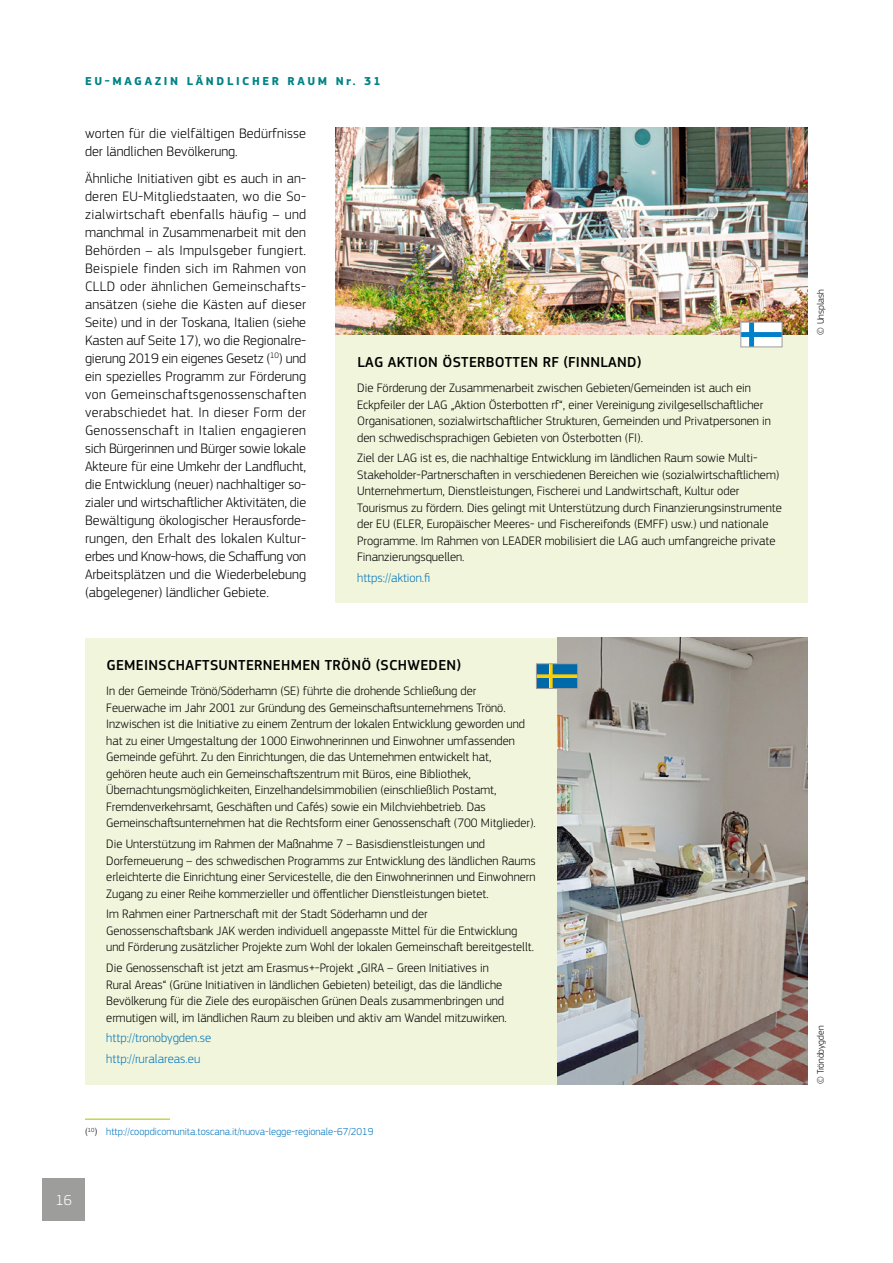
<style>
.page{position:relative;width:893px;height:1263px;background:#fff}
.page>*{position:absolute;margin:0;border:0;box-sizing:border-box;transform-origin:0 0}
.Box_-_Titre{font:500 15px "EC Square Sans Pro";letter-spacing:.02em;color:#000}
.t1{font:300 15px "EC Square Sans Pro";color:#fff}
._0_Body{font:300 14.25px/18px "EC Square Sans Pro";color:#000;text-align:justify}
._0_Body_Leterine{font:300 14.25px/18px "EC Square Sans Pro";letter-spacing:.01em;color:#000}
.Box_-_Body_noir{font:300 12.75px/16.5px "EC Square Sans Pro";color:#000}
.Box_-_Body_noir-2{font:300 12.75px "EC Square Sans Pro";color:#0075bf}
.t2{font:700 12px "EC Square Sans Pro";letter-spacing:.22em;color:#008387}
._9_Footnotes_auto{font:300 10.5px "EC Square Sans Pro";color:#0075bf}
._8___photo{font:300 9.75px "EC Square Sans Pro";color:#000}
.s1{color:#000}
</style>
<div class="page">
<hr style="left:85px;top:1118px;width:85px;height:2px;background:#afca0b">
<div style="left:85px;top:638px;width:472px;height:446px;background:#f1f5db"></div>
<img style="left:557px;top:638px;width:251px;height:446px">
<svg style="left:538px;top:665px;width:38px;height:22px"></svg>
<div style="left:536px;top:663px;width:42px;height:26px;border:1px solid #9d9d9c"></div>
<div style="left:336px;top:334px;width:472px;height:269px;background:#f1f5db"></div>
<img style="left:336px;top:128px;width:472px;height:206px">
<svg style="left:742px;top:324px;width:38px;height:21px"></svg>
<div style="left:740px;top:322px;width:42px;height:25px;border:1px solid #9d9d9c"></div>
<div style="left:43px;top:1178px;width:42px;height:42px;background:#9d9d9c"></div>
<p class="t2" style="left:85px;top:74px;width:297px">EU-MAGAZIN LÄNDLICHER RAUM Nr. 31</p>
<p class="_0_Body_Leterine" style="left:85px;top:124px;width:223px">worten für die vielfältigen Bedürfnisse der ländlichen Bevölkerung.</p>
<p class="_0_Body" style="left:85px;top:169px;width:223px">Ähnliche Initiativen gibt es auch in an&shy;deren EU-Mitgliedstaaten, wo die So&shy;zialwirtschaft ebenfalls häufig – und manchmal in Zusammenarbeit mit den Behörden – als Impulsgeber fungiert.<br>Beispiele finden sich im Rahmen von CLLD oder ähnlichen Gemeinschafts&shy;ansätzen (siehe die Kästen auf dieser Seite) und in der Toskana, Italien (siehe Kasten auf Seite 17), wo die Regionalre&shy;gierung 2019 ein eigenes Gesetz (<sup>10</sup>) und ein spezielles Programm zur Förderung von Gemeinschaftsgenossenschaften verabschiedet hat. In dieser Form der Genossenschaft in Italien engagieren sich Bürgerinnen und Bürger sowie lokale Akteure für eine Umkehr der Landflucht, die Entwicklung (neuer) nachhaltiger so&shy;zialer und wirtschaftlicher Aktivitäten, die Bewältigung ökologischer Herausforde&shy;rungen, den Erhalt des lokalen Kultur&shy;erbes und Know-hows, die Schaffung von Arbeitsplätzen und die Wiederbelebung (abgelegener) ländlicher Gebiete.</p>
<p class="Box_-_Titre" style="left:357px;top:353px;width:286px">LAG AKTION ÖSTERBOTTEN RF (FINNLAND)</p>
<p class="Box_-_Body_noir" style="left:357px;top:379px;width:415px">Die Förderung der Zusammenarbeit zwischen Gebieten/Gemeinden ist auch ein Eckpfeiler der LAG „Aktion Österbotten rf“, einer Vereinigung zivilgesellschaftlicher Organisationen, sozialwirtschaftlicher Strukturen, Gemeinden und Privatpersonen in den schwedischsprachigen Gebieten von Österbotten (FI).</p>
<p class="Box_-_Body_noir" style="left:357px;top:450px;width:426px">Ziel der LAG ist es, die nachhaltige Entwicklung im ländlichen Raum sowie Multi-Stakeholder-Partnerschaften in verschiedenen Bereichen wie (sozialwirtschaftlichem)<br>Unternehmertum, Dienstleistungen, Fischerei und Landwirtschaft, Kultur oder Tourismus zu fördern. Dies gelingt mit Unterstützung durch Finanzierungsinstrumente der EU (ELER, Europäischer Meeres- und Fischereifonds (EMFF) usw.) und nationale Programme. Im Rahmen von LEADER mobilisiert die LAG auch umfangreiche private Finanzierungsquellen.</p>
<p class="Box_-_Body_noir-2" style="left:357px;top:570px;width:75px">https://aktion.fi</p>
<p class="Box_-_Titre" style="left:106px;top:657px;width:356px">GEMEINSCHAFTSUNTERNEHMEN TRÖNÖ (SCHWEDEN)</p>
<p class="Box_-_Body_noir" style="left:106px;top:683px;width:431px">In der Gemeinde Trönö/Söderhamn (SE) führte die drohende Schließung der Feuerwache im Jahr 2001 zur Gründung des Gemeinschaftsunternehmens Trönö.<br>Inzwischen ist die Initiative zu einem Zentrum der lokalen Entwicklung geworden und hat zu einer Umgestaltung der 1000 Einwohnerinnen und Einwohner umfassenden Gemeinde geführt. Zu den Einrichtungen, die das Unternehmen entwickelt hat,<br>gehören heute auch ein Gemeinschaftszentrum mit Büros, eine Bibliothek, Übernachtungsmöglichkeiten, Einzelhandelsimmobilien (einschließlich Postamt, Fremdenverkehrsamt, Geschäften und Cafés) sowie ein Milchviehbetrieb. Das Gemeinschaftsunternehmen hat die Rechtsform einer Genossenschaft (700 Mitglieder).</p>
<p class="Box_-_Body_noir" style="left:106px;top:836px;width:431px">Die Unterstützung im Rahmen der Maßnahme 7 – Basisdienstleistungen und Dorferneuerung – des schwedischen Programms zur Entwicklung des ländlichen Raums erleichterte die Einrichtung einer Servicestelle, die den Einwohnerinnen und Einwohnern Zugang zu einer Reihe kommerzieller und öffentlicher Dienstleistungen bietet.</p>
<p class="Box_-_Body_noir" style="left:106px;top:906px;width:429px">Im Rahmen einer Partnerschaft mit der Stadt Söderhamn und der<br>Genossenschaftsbank JAK werden individuell angepasste Mittel für die Entwicklung und Förderung zusätzlicher Projekte zum Wohl der lokalen Gemeinschaft bereitgestellt.</p>
<p class="Box_-_Body_noir" style="left:106px;top:960px;width:402px">Die Genossenschaft ist jetzt am Erasmus+-Projekt „GIRA – Green Initiatives in Rural Areas“ (Grüne Initiativen in ländlichen Gebieten) beteiligt, das die ländliche Bevölkerung für die Ziele des europäischen Grünen Deals zusammenbringen und ermutigen will, im ländlichen Raum zu bleiben und aktiv am Wandel mitzuwirken.</p>
<p class="Box_-_Body_noir-2" style="left:106px;top:1031px;width:106px">http://tronobygden.se</p>
<p class="Box_-_Body_noir-2" style="left:106px;top:1051px;width:95px">http://ruralareas.eu</p>
<p class="_9_Footnotes_auto" style="left:85px;top:1126px;width:290px"><span class="s1">(</span><sup>10</sup><span class="s1">)</span> http://coopdicomunita.toscana.it/nuova-legge-regionale-67/2019</p>
<p class="t1" style="left:56px;top:1191px;width:18px">16</p>
<p class="_8___photo" style="left:815px;top:334px;width:47px;rotate:-90deg">© Unsplash</p>
<p class="_8___photo" style="left:815px;top:1084px;width:60px;rotate:-90deg">© Trönöbygden</p>
</div>
